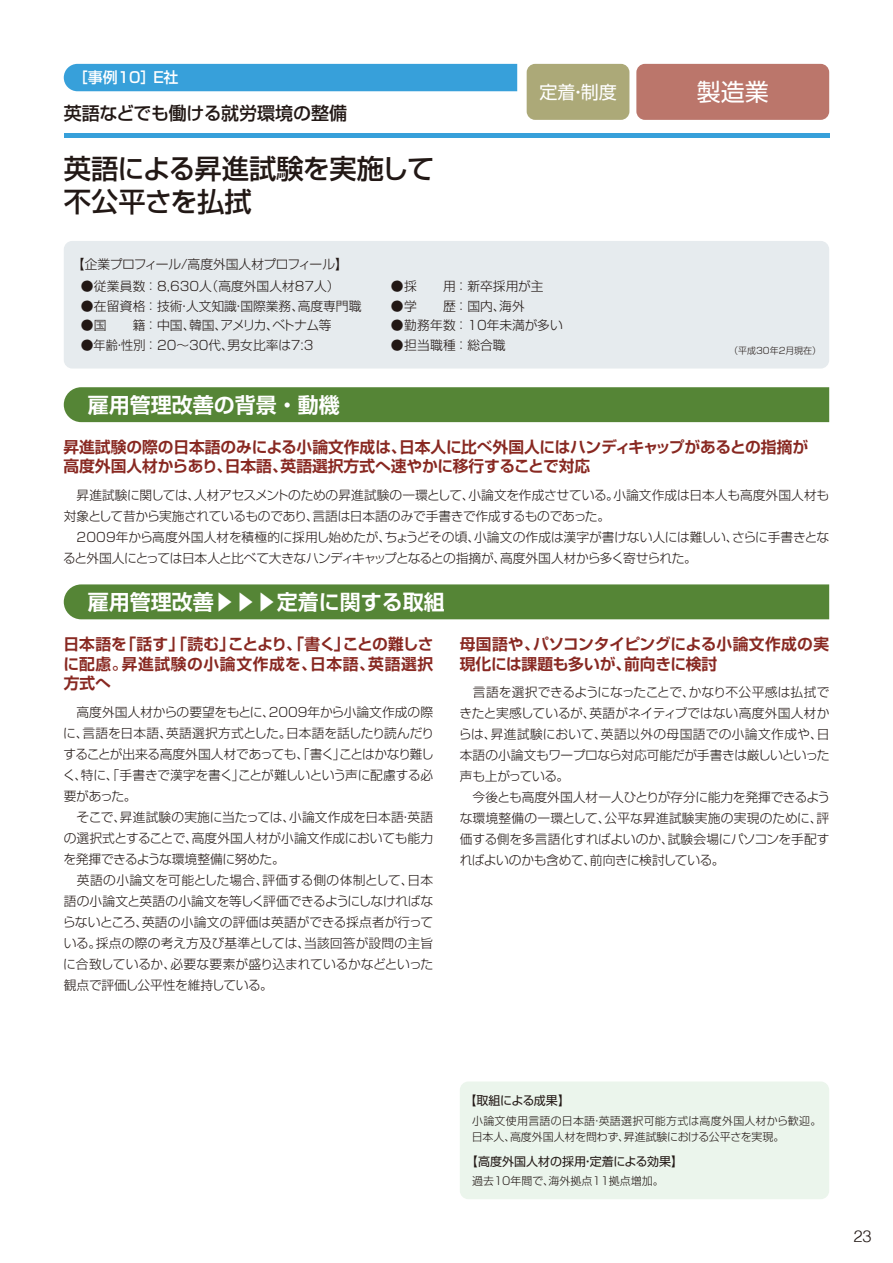
<style>
.page{position:relative;width:893px;height:1263px;background:#fff}
.page>*{position:absolute;margin:0;border:0;box-sizing:border-box;transform-origin:0 0}
.t1{font:500 27.3px/32.7px "Shin Go Pro";letter-spacing:-.03em;color:#221815}
.t2{font:24px "Shin Go Pro";color:#fff}
.t3{font:700 21px "Shin Go Pro De";color:#fff}
.t4{font:500 18px "Shin Go Pro";letter-spacing:-.01em;color:#221815}
.t5{font:18px "Shin Go Pro";color:#fff}
.t6{font:300 16.5px "Helvetica";color:#221815}
.t7{font:700 15.75px/19.5px "Shin Go Pro De";color:#882821}
.t8{font:500 15px "Shin Go Pro";color:#fff}
.t9{font:300 12.75px/21px "Shin Go Pro";letter-spacing:-.01em;color:#221815}
.t10{font:300 12.75px "Shin Go Pro";letter-spacing:-.04em;color:#221815}
.t11{font:300 12.75px "Shin Go Pro";letter-spacing:-.05em;color:#221815}
.t12{font:12px "Shin Go Pro";color:#221815}
.t13{font:12px "Shin Go Pro";letter-spacing:-.04em;color:#221815}
.t14{font:300 10.95px/16.5px "Shin Go Pro";color:#221815}
.t15{font:300 9px "Shin Go Pro";color:#221815}
</style>
<div class="page">
<div style="left:64px;top:584px;width:765px;height:35px;background:#558536"></div>
<div style="left:64px;top:64px;width:453px;height:27px;background:#37a0da"></div>
<hr style="left:64px;top:134px;width:765px;height:4px;background:#37a0da">
<div style="left:636px;top:64px;width:193px;height:56px;background:#bb766b;border-radius:9px"></div>
<div style="left:64px;top:387px;width:765px;height:35px;background:#558536"></div>
<div style="left:64px;top:241px;width:765px;height:127px;background:#e6ebee;border-radius:9px"></div>
<div style="left:460px;top:1081px;width:369px;height:118px;background:#ebf5ec;border-radius:9px"></div>
<div style="left:527px;top:64px;width:102px;height:56px;background:#aca978"></div>
<p class="t8" style="left:73px;top:65px;width:107px">［事例10］E社</p>
<h3 class="t4" style="left:64px;top:98px;width:285px">英語などでも働ける就労環境の整備</h3>
<h1 class="t1" style="left:64px;top:149px;width:372px">英語による昇進試験を実施して不公平さを払拭</h1>
<p class="t10" style="left:72px;top:254px;width:278px">【企業プロフィール/高度外国人材プロフィール】</p>
<h3 class="t5" style="left:539px;top:77px;width:79px">定着・制度</h3>
<p class="t9" style="left:81px;top:274px;width:260px">●従業員数：8,630人（高度外国人材87人）</p>
<p class="t9" style="left:81px;top:294px;width:282px">●在留資格：技術・人文知識・国際業務、高度専門職</p>
<p class="t11" style="left:81px;top:315px;width:252px">●国　　籍：中国、韓国、アメリカ、ベトナム等</p>
<p class="t9" style="left:81px;top:333px;width:234px">●年齢・性別：20～30代、男女比率は7:3</p>
<h3 class="t3" style="left:88px;top:388px;width:253px">雇用管理改善の背景・動機</h3>
<p class="t9" style="left:391px;top:274px;width:154px">●採　　用：新卒採用が主</p>
<p class="t9" style="left:391px;top:294px;width:135px">●学　　歴：国内、海外</p>
<p class="t9" style="left:391px;top:313px;width:173px">●勤務年数：10年未満が多い</p>
<p class="t9" style="left:391px;top:333px;width:116px">●担当職種：総合職</p>
<h2 class="t2" style="left:697px;top:72px;width:73px">製造業</h2>
<p class="t15" style="left:729px;top:343px;width:94px">（平成30年2月現在）</p>
<p class="t7" style="left:63px;top:435px;width:746px">昇進試験の際の日本語のみによる小論文作成は、日本人に比べ外国人にはハンディキャップがあるとの指摘が高度外国人材からあり、日本語、英語選択方式へ速やかに移行することで対応</p>
<p class="t9" style="left:63px;top:483px;width:768px">　昇進試験に関しては、人材アセスメントのための昇進試験の一環として、小論文を作成させている。小論文作成は日本人も高度外国人材も対象として昔から実施されているものであり、言語は日本語のみで手書きで作成するものであった。<br>　2009年から高度外国人材を積極的に採用し始めたが、ちょうどその頃、小論文の作成は漢字が書けない人には難しい、さらに手書きとなると外国人にとっては日本人と比べて大きなハンディキャップとなるとの指摘が、高度外国人材から多く寄せられた。</p>
<h3 class="t3" style="left:88px;top:585px;width:359px">雇用管理改善▶▶▶定着に関する取組</h3>
<p class="t7" style="left:64px;top:633px;width:372px;text-align:justify">日本語を「話す」「読む」ことより、「書く」ことの難しさに配慮。昇進試験の小論文作成を、日本語、英語選択方式へ</p>
<p class="t7" style="left:460px;top:633px;width:371px">母国語や、パソコンタイピングによる小論文作成の実現化には課題も多いが、前向きに検討</p>
<p class="t9" style="left:459px;top:680px;width:373px">　言語を選択できるようになったことで、かなり不公平感は払拭できたと実感しているが、英語がネイティブではない高度外国人材からは、昇進試験において、英語以外の母国語での小論文作成や、日本語の小論文もワープロなら対応可能だが手書きは厳しいといった声も上がっている。<br>　今後とも高度外国人材一人ひとりが存分に能力を発揮できるような環境整備の一環として、公平な昇進試験実施の実現のために、評価する側を多言語化すればよいのか、試験会場にパソコンを手配すればよいのかも含めて、前向きに検討している。</p>
<p class="t9" style="left:63px;top:700px;width:373px">　高度外国人材からの要望をもとに、2009年から小論文作成の際に、言語を日本語、英語選択方式とした。日本語を話したり読んだりすることが出来る高度外国人材であっても、「書く」ことはかなり難しく、特に、「手書きで漢字を書く」ことが難しいという声に配慮する必要があった。<br>　そこで、昇進試験の実施に当たっては、小論文作成を日本語・英語の選択式とすることで、高度外国人材が小論文作成においても能力を発揮できるような環境整備に努めた。<br>　英語の小論文を可能とした場合、評価する側の体制として、日本語の小論文と英語の小論文を等しく評価できるようにしなければならないところ、英語の小論文の評価は英語ができる採点者が行っている。採点の際の考え方及び基準としては、当該回答が設問の主旨に合致しているか、必要な要素が盛り込まれているかなどといった観点で評価し公平性を維持している。</p>
<p class="t13" style="left:464px;top:1090px;width:107px">【取組による成果】</p>
<p class="t14" style="left:472px;top:1111px;width:351px">小論文使用言語の日本語・英語選択可能方式は高度外国人材から歓迎。日本人、高度外国人材を問わず、昇進試験における公平さを実現。</p>
<p class="t14" style="left:472px;top:1172px;width:193px">過去10年間で、海外拠点11拠点増加。</p>
<p class="t12" style="left:466px;top:1151px;width:219px">【高度外国人材の採用・定着による効果】</p>
<p class="t6" style="left:853px;top:1222px;width:20px">23</p>
</div>
